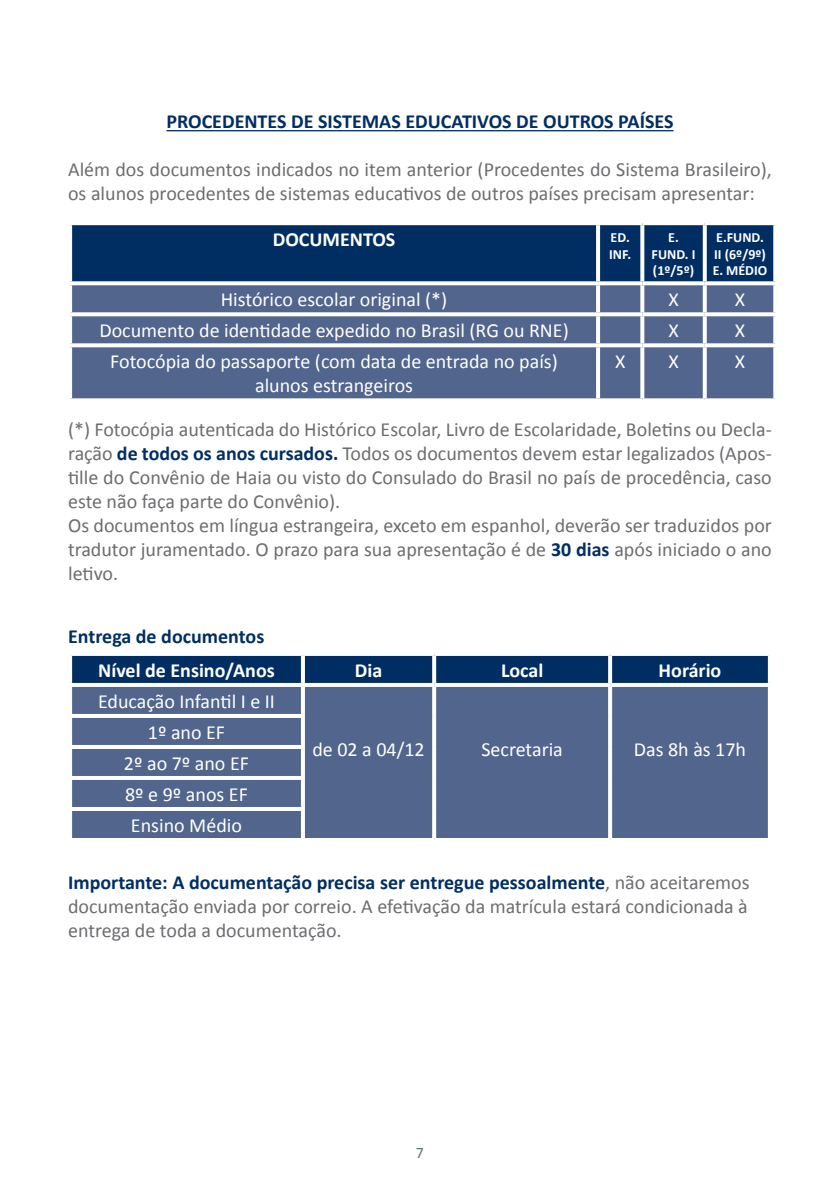
<style>
.page{position:relative;width:840px;height:1191px;background:#fff}
.page>*{position:absolute;margin:0;border:0;box-sizing:border-box;transform-origin:0 0}
.t1{font:20px/24px "Calibri";color:#6c6d70;text-align:justify}
.t2{font:20px "Calibri";color:#fff}
.t3{font:700 20px "Calibri";color:#002e63}
.t4{font:700 20px "Calibri";color:#fff}
.t5{font:16px "Calibri";color:#647882}
.t6{font:700 14px/16.8px "Calibri";color:#fff}
.s1{font-weight:700;color:#002e63}
</style>
<div class="page">
<hr style="left:166px;top:130px;width:507px;height:1px;background:#002e63">
<div style="left:72px;top:225px;width:700px;height:56px;background:#002e63"></div>
<div style="left:72px;top:285px;width:700px;height:113px;background:#52658c"></div>
<svg style="left:595px;top:225px;width:4px;height:56px"></svg>
<svg style="left:640px;top:225px;width:4px;height:56px"></svg>
<svg style="left:702px;top:225px;width:4px;height:56px"></svg>
<svg style="left:772px;top:225px;width:4px;height:56px"></svg>
<svg style="left:70px;top:281px;width:527px;height:1px"></svg>
<svg style="left:597px;top:281px;width:45px;height:4px"></svg>
<svg style="left:595px;top:285px;width:4px;height:27px"></svg>
<svg style="left:642px;top:281px;width:62px;height:4px"></svg>
<svg style="left:640px;top:285px;width:4px;height:27px"></svg>
<svg style="left:704px;top:281px;width:72px;height:4px"></svg>
<svg style="left:702px;top:285px;width:4px;height:27px"></svg>
<svg style="left:772px;top:285px;width:4px;height:27px"></svg>
<svg style="left:70px;top:312px;width:527px;height:4px"></svg>
<svg style="left:597px;top:312px;width:45px;height:4px"></svg>
<svg style="left:595px;top:316px;width:4px;height:27px"></svg>
<svg style="left:642px;top:312px;width:62px;height:4px"></svg>
<svg style="left:640px;top:316px;width:4px;height:27px"></svg>
<svg style="left:704px;top:312px;width:72px;height:4px"></svg>
<svg style="left:702px;top:316px;width:4px;height:27px"></svg>
<svg style="left:772px;top:316px;width:4px;height:27px"></svg>
<svg style="left:70px;top:343px;width:527px;height:4px"></svg>
<svg style="left:597px;top:343px;width:45px;height:4px"></svg>
<svg style="left:595px;top:347px;width:4px;height:51px"></svg>
<svg style="left:642px;top:343px;width:62px;height:4px"></svg>
<svg style="left:640px;top:347px;width:4px;height:51px"></svg>
<svg style="left:704px;top:343px;width:72px;height:4px"></svg>
<svg style="left:702px;top:347px;width:4px;height:51px"></svg>
<svg style="left:772px;top:347px;width:4px;height:51px"></svg>
<svg style="left:70px;top:398px;width:527px;height:1px"></svg>
<svg style="left:597px;top:398px;width:45px;height:2px"></svg>
<svg style="left:642px;top:398px;width:62px;height:3px"></svg>
<svg style="left:704px;top:398px;width:72px;height:3px"></svg>
<div style="left:72px;top:656px;width:695px;height:27px;background:#002e63"></div>
<div style="left:72px;top:687px;width:695px;height:151px;background:#52658c"></div>
<svg style="left:70px;top:654px;width:233px;height:2px"></svg>
<svg style="left:303px;top:655px;width:131px;height:1px"></svg>
<svg style="left:301px;top:656px;width:4px;height:27px"></svg>
<svg style="left:434px;top:654px;width:175px;height:2px"></svg>
<svg style="left:432px;top:656px;width:4px;height:27px"></svg>
<svg style="left:609px;top:654px;width:161px;height:2px"></svg>
<svg style="left:607px;top:656px;width:4px;height:27px"></svg>
<svg style="left:767px;top:656px;width:3px;height:27px"></svg>
<hr style="left:301px;top:687px;width:4px;height:27px;background:#fff">
<svg style="left:432px;top:687px;width:4px;height:29px"></svg>
<svg style="left:607px;top:687px;width:4px;height:29px"></svg>
<svg style="left:767px;top:687px;width:1px;height:29px"></svg>
<hr style="left:68px;top:714px;width:237px;height:4px;background:#fff">
<hr style="left:301px;top:718px;width:4px;height:27px;background:#fff">
<svg style="left:432px;top:716px;width:4px;height:31px"></svg>
<svg style="left:607px;top:716px;width:4px;height:31px"></svg>
<svg style="left:767px;top:716px;width:1px;height:31px"></svg>
<hr style="left:68px;top:745px;width:237px;height:4px;background:#fff">
<hr style="left:301px;top:749px;width:4px;height:27px;background:#fff">
<svg style="left:432px;top:747px;width:4px;height:31px"></svg>
<svg style="left:607px;top:747px;width:4px;height:31px"></svg>
<svg style="left:767px;top:747px;width:1px;height:31px"></svg>
<hr style="left:68px;top:776px;width:237px;height:4px;background:#fff">
<hr style="left:301px;top:780px;width:4px;height:27px;background:#fff">
<svg style="left:432px;top:778px;width:4px;height:31px"></svg>
<svg style="left:607px;top:778px;width:4px;height:31px"></svg>
<svg style="left:767px;top:778px;width:1px;height:31px"></svg>
<hr style="left:68px;top:807px;width:237px;height:4px;background:#fff">
<hr style="left:301px;top:811px;width:4px;height:27px;background:#fff">
<svg style="left:432px;top:809px;width:4px;height:29px"></svg>
<svg style="left:607px;top:809px;width:4px;height:29px"></svg>
<svg style="left:767px;top:809px;width:1px;height:29px"></svg>
<p class="t3" style="left:166px;top:109px;width:508px">PROCEDENTES DE SISTEMAS EDUCATIVOS DE OUTROS PAÍSES</p>
<p class="t1" style="left:68px;top:158px;width:704px">Além dos documentos indicados no item anterior (Procedentes do Sistema Brasileiro), os alunos procedentes de sistemas educativos de outros países precisam apresentar:</p>
<p class="t4" style="left:272px;top:227px;width:124px">DOCUMENTOS</p>
<p class="t6" style="left:609px;top:229px;width:24px">ED.<br>INF.</p>
<p class="t6" style="left:651px;top:229px;width:45px;text-align:center">E.<br>FUND. I (1º/5º)</p>
<p class="t6" style="left:712px;top:229px;width:56px">E.FUND.<br>II (6º/9º)<br>E. MÉDIO</p>
<p class="t2" style="left:221px;top:287px;width:228px">Histórico escolar original (*)</p>
<p class="t2" style="left:668px;top:287px;width:12px">X</p>
<p class="t2" style="left:734px;top:287px;width:12px">X</p>
<p class="t2" style="left:99px;top:318px;width:470px">Documento de identidade expedido no Brasil (RG ou RNE)</p>
<p class="t2" style="left:668px;top:318px;width:12px">X</p>
<p class="t2" style="left:734px;top:318px;width:12px">X</p>
<p class="t2" style="left:110px;top:349px;width:449px">Fotocópia do passaporte (com data de entrada no país)</p>
<p class="t2" style="left:255px;top:373px;width:159px">alunos estrangeiros</p>
<p class="t2" style="left:614px;top:349px;width:12px">X</p>
<p class="t2" style="left:668px;top:349px;width:12px">X</p>
<p class="t2" style="left:734px;top:349px;width:12px">X</p>
<p class="t1" style="left:68px;top:417px;width:704px">(*) Fotocópia autenticada do Histórico Escolar, Livro de Escolaridade, Boletins ou Decla&shy;ração <span class="s1">de todos os anos cursados.</span> Todos os documentos devem estar legalizados (Apos&shy;tille do Convênio de Haia ou visto do Consulado do Brasil no país de procedência, caso este não faça parte do Convênio).</p>
<p class="t1" style="left:68px;top:513px;width:704px">Os documentos em língua estrangeira, exceto em espanhol, deverão ser traduzidos por tradutor juramentado. O prazo para sua apresentação é de <span class="s1">30 dias</span> após iniciado o ano letivo.</p>
<p class="t3" style="left:68px;top:623px;width:197px">Entrega de documentos</p>
<p class="t4" style="left:98px;top:657px;width:178px">Nível de Ensino/Anos</p>
<p class="t4" style="left:354px;top:657px;width:29px">Dia</p>
<p class="t4" style="left:500px;top:657px;width:44px">Local</p>
<p class="t4" style="left:658px;top:657px;width:64px">Horário</p>
<p class="t2" style="left:98px;top:688px;width:178px">Educação Infantil I e II</p>
<p class="t2" style="left:312px;top:736px;width:114px">de 02 a 04/12</p>
<p class="t2" style="left:481px;top:736px;width:83px">Secretaria</p>
<p class="t2" style="left:633px;top:736px;width:114px">Das 8h às 17h</p>
<p class="t2" style="left:148px;top:719px;width:79px">1º ano EF</p>
<p class="t2" style="left:124px;top:750px;width:126px">2º ao 7º ano EF</p>
<p class="t2" style="left:125px;top:781px;width:124px">8º e 9º anos EF</p>
<p class="t2" style="left:131px;top:812px;width:112px">Ensino Médio</p>
<p class="t1" style="left:68px;top:870px;width:682px"><span class="s1">Importante: A documentação precisa ser entregue pessoalmente</span>, não aceitaremos documentação enviada por correio. A efetivação da matrícula estará condicionada à entrega de toda a documentação.</p>
<p class="t5" style="left:415px;top:1142px;width:10px">7</p>
</div>
